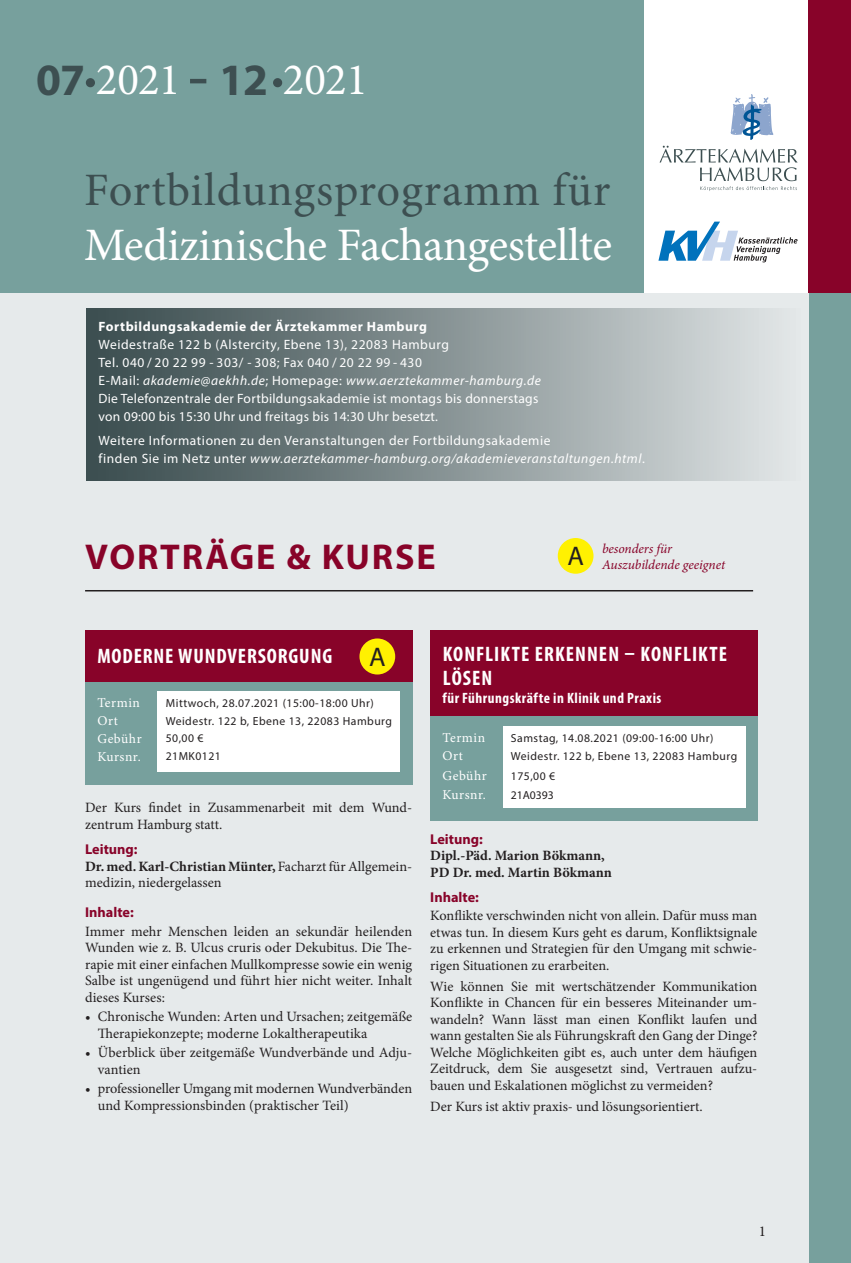
<style>
.page{position:relative;width:851px;height:1263px;background:#fff}
.page>*{position:absolute;margin:0;border:0;box-sizing:border-box;transform-origin:0 0}
.t1{font:46.5px "Minion Pro";letter-spacing:-.015em;color:#fff}
.t2{font:46.5px "Minion Pro";letter-spacing:.02em;color:#3d4f51}
.t3{font:45px "Minion Pro";letter-spacing:-.02em;color:#fff}
.t4{font:700 36px "Myriad Pro";letter-spacing:.05em;color:#880329}
.t5{font:27px "Myriad Pro";color:#231f20}
.t6{font:700 condensed 21px/24px "Myriad Pro";letter-spacing:.045em;color:#fff}
.t7{font:700 condensed 15px "Myriad Pro";letter-spacing:.035em;color:#fff}
.t8{font:15px "Minion Pro";color:#231f20}
.t9{font:14.25px/16.5px "Minion Pro";color:#231f20}
.t10{font:700 14.25px/16.5px "Minion Pro";color:#231f20}
.t11{font:700 14.25px "Myriad Pro";color:#880329}
.t12{font:13.5px/18px "Myriad Pro";letter-spacing:.035em;color:#fff}
.t13{font:13.5px/18px "Minion Pro";letter-spacing:.04em;color:#fff}
.t14{font:700 13.5px "Myriad Pro";letter-spacing:.04em;color:#fff}
.t15{font:italic 13.5px/16.2px "Minion Pro";letter-spacing:-.005em;color:#880329}
.t16{font:11.7px/17.9px "Myriad Pro";letter-spacing:.04em;color:#231f20}
.s1{font-family:"Myriad Pro";font-weight:700;color:#3d4f51}
.s2{font-style:italic}
.s3{font-weight:700}
</style>
<div class="page">
<div style="left:0;top:0;width:643px;height:293px;background:#77a09d"></div>
<svg style="left:730px;top:94px;width:43px;height:46px"></svg>
<svg style="left:659px;top:146px;width:138px;height:45px"></svg>
<svg style="left:658px;top:222px;width:139px;height:40px"></svg>
<div style="left:808px;top:0;width:42px;height:293px;background:#880329"></div>
<div style="left:808px;top:293px;width:42px;height:970px;background:#77a09d"></div>
<div style="left:0;top:293px;width:808px;height:970px;background:#e6eaeb"></div>
<div style="left:86px;top:308px;width:714px;height:173px;background:linear-gradient(to right,#344749,#dfe4e5)"></div>
<div style="left:87px;top:79px;width:7px;height:8px;background:#3d4f51;border-radius:50%"></div>
<div style="left:86px;top:78px;width:9px;height:9px;border:2px solid #3d4f51;border-radius:50%"></div>
<div style="left:274px;top:79px;width:7px;height:8px;background:#3d4f51;border-radius:50%"></div>
<div style="left:273px;top:78px;width:9px;height:9px;border:2px solid #3d4f51;border-radius:50%"></div>
<hr style="left:190px;top:79px;width:16px;height:4px;background:#3d4f51">
<hr style="left:85px;top:590px;width:668px;height:1px;background:#231f20">
<div style="left:557px;top:538px;width:36px;height:36px;background:#fff101;border-radius:50%"></div>
<div style="left:85px;top:682px;width:327px;height:103px;background:#77a09d"></div>
<div style="left:157px;top:692px;width:243px;height:80px;background:#fff"></div>
<div style="left:85px;top:630px;width:327px;height:52px;background:#880329"></div>
<div style="left:359px;top:638px;width:36px;height:36px;background:#fff101;border-radius:50%"></div>
<div style="left:430px;top:716px;width:327px;height:104px;background:#77a09d"></div>
<div style="left:502px;top:726px;width:243px;height:82px;background:#fff"></div>
<div style="left:430px;top:630px;width:327px;height:86px;background:#880329"></div>
<h2 class="t3" style="left:36px;top:50px;width:333px"><span class="s1">07</span> 2021 <span class="s1">12</span> 2021</h2>
<h1 class="t2" style="left:84px;top:159px;width:528px">Fortbildungsprogramm für</h1>
<h1 class="t1" style="left:84px;top:214px;width:529px">Medizinische Fachangestellte</h1>
<p class="t14" style="left:99px;top:318px;width:330px">Fortbildungsakademie der Ärztekammer Hamburg</p>
<p class="t12" style="left:99px;top:335px;width:443px">Weidestraße 122 b (Alstercity, Ebene 13), 22083 Hamburg<br>Tel. 040 / 20 22 99 - 303/ - 308; Fax 040 / 20 22 99 - 430<br>E-Mail: <span class="s2">akademie@aekhh.de</span>; Homepage: <span class="s2">www.aerztekammer-hamburg.de </span>Die Telefonzentrale der Fortbildungsakademie ist montags bis donnerstags von 09:00 bis 15:30 Uhr und freitags bis 14:30 Uhr besetzt.</p>
<p class="t12" style="left:99px;top:432px;width:547px">Weitere Informationen zu den Veranstaltungen der Fortbildungsakademie<br>finden Sie im Netz unter <span class="s2">www.aerztekammer-hamburg.org/akademieveranstaltungen.html</span>.</p>
<h3 class="t4" style="left:85px;top:533px;width:352px">VORTRÄGE &amp; KURSE</h3>
<p class="t15" style="left:567px;top:540px;width:159px;text-indent:35px">besonders für<br><sup>A</sup> Auszubildende geeignet</p>
<h3 class="t6" style="left:97px;top:643px;width:236px">MODERNE WUNDVERSORGUNG</h3>
<h3 class="t5" style="left:369px;top:640px;width:18px">A</h3>
<p class="t13" style="left:97px;top:693px;width:46px">Termin<br>Ort<br>Gebühr<br>Kursnr.</p>
<p class="t16" style="left:166px;top:693px;width:228px">Mittwoch, 28.07.2021 (15:00-18:00 Uhr)<br>Weidestr. 122 b, Ebene 13, 22083 Hamburg<br>50,00 €<br>21MK0121</p>
<p class="t9" style="left:85px;top:800px;width:328px">Der Kurs findet in Zusammenarbeit mit dem Wund&shy;zentrum Hamburg statt.</p>
<p class="t11" style="left:85px;top:840px;width:54px">Leitung:</p>
<p class="t9" style="left:85px;top:858px;width:328px"><span class="s3">Dr. med. Karl-Christian Münter,</span> Facharzt für Allgemein&shy;medizin, niedergelassen</p>
<p class="t11" style="left:85px;top:903px;width:50px">Inhalte:</p>
<p class="t9" style="left:85px;top:923px;width:328px;text-align:justify">Immer mehr Menschen leiden an sekundär heilenden Wunden wie z. B. Ulcus cruris oder Dekubitus. Die The&shy;rapie mit einer einfachen Mullkompresse sowie ein wenig Salbe ist ungenügend und führt hier nicht weiter. Inhalt dieses Kurses:</p>
<p class="t9" style="left:98px;top:1008px;width:316px;text-indent:-13px">• Chronische Wunden: Arten und Ursachen; zeitgemäße<br>Therapiekonzepte; moderne Lokaltherapeutika</p>
<p class="t9" style="left:98px;top:1044px;width:316px;text-indent:-13px">• Überblick über zeitgemäße Wundverbände und Adju&shy;vantien</p>
<p class="t9" style="left:98px;top:1080px;width:316px;text-indent:-13px">• professioneller Umgang mit modernen Wundverbänden und Kompressionsbinden (praktischer Teil)</p>
<h3 class="t6" style="left:442px;top:642px;width:286px">KONFLIKTE ERKENNEN – KONFLIKTE<br>LÖSEN</h3>
<p class="t7" style="left:442px;top:689px;width:220px">für Führungskräfte in Klinik und Praxis</p>
<p class="t13" style="left:442px;top:728px;width:46px;line-height:19px">Termin<br>Ort<br>Gebühr<br>Kursnr.</p>
<p class="t16" style="left:511px;top:728px;width:228px;line-height:19px">Samstag, 14.08.2021 (09:00-16:00 Uhr)<br>Weidestr. 122 b, Ebene 13, 22083 Hamburg<br>175,00 €<br>21A0393</p>
<p class="t11" style="left:430px;top:830px;width:54px">Leitung:</p>
<p class="t10" style="left:430px;top:847px;width:183px">Dipl.-Päd. Marion Bökmann,<br>PD Dr. med. Martin Bökmann</p>
<p class="t11" style="left:430px;top:888px;width:50px">Inhalte:</p>
<p class="t9" style="left:430px;top:908px;width:328px;text-align:justify">Konflikte verschwinden nicht von allein. Dafür muss man etwas tun. In diesem Kurs geht es darum, Konfliktsignale zu erkennen und Strategien für den Umgang mit schwie&shy;rigen Situationen zu erarbeiten.</p>
<p class="t9" style="left:430px;top:978px;width:328px;text-align:justify">Wie können Sie mit wertschätzender Kommunikation Konflikte in Chancen für ein besseres Miteinander um&shy;wandeln? Wann lässt man einen Konflikt laufen und wann gestalten Sie als Führungskraft den Gang der Dinge?<br>Welche Möglichkeiten gibt es, auch unter dem häufigen Zeitdruck, dem Sie ausgesetzt sind, Vertrauen aufzu&shy;bauen und Eskalationen möglichst zu vermeiden?</p>
<p class="t9" style="left:430px;top:1098px;width:274px">Der Kurs ist aktiv praxis- und lösungsorientiert.</p>
<p class="t8" style="left:758px;top:1221px;width:9px">1</p>
</div>
